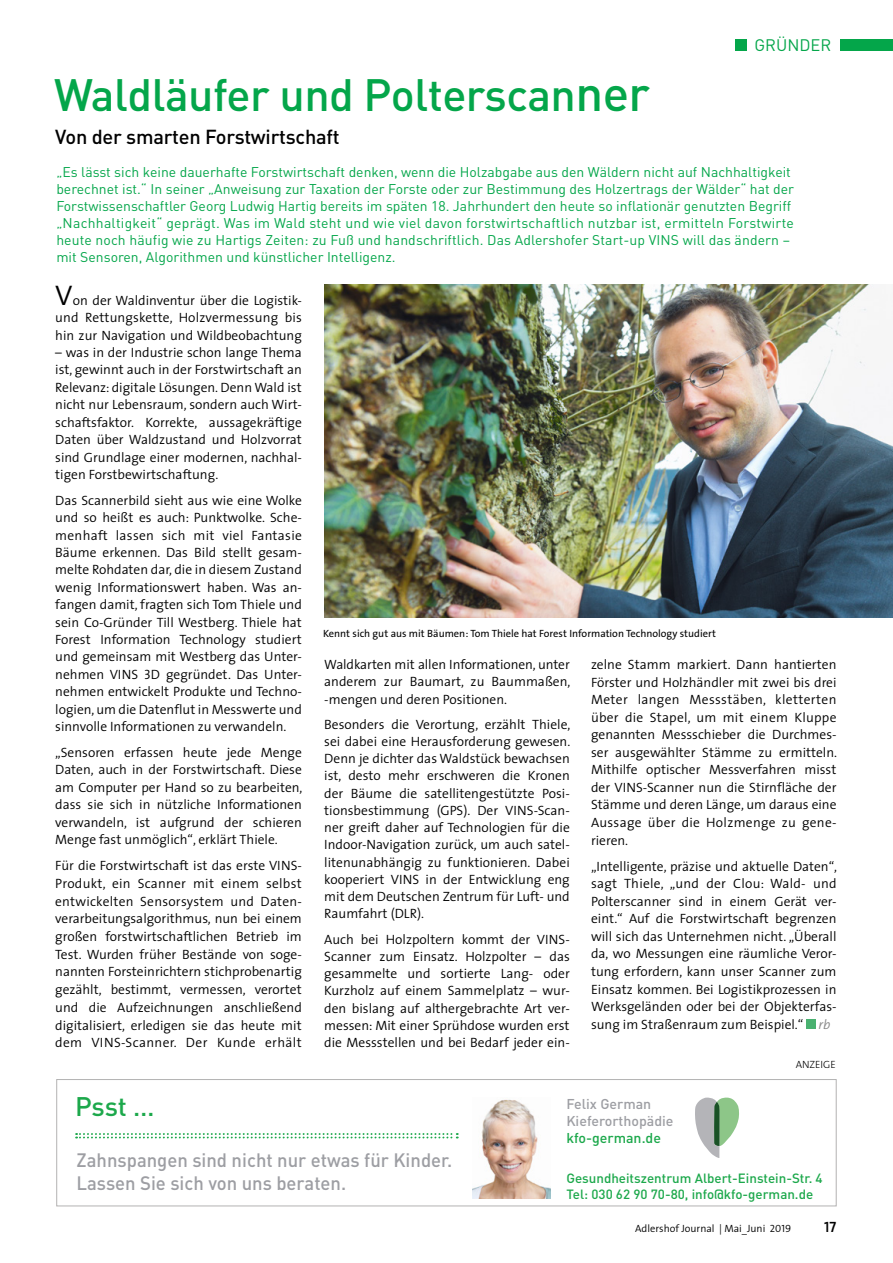
<style>
.page{position:relative;width:893px;height:1263px;background:#fff}
.page>*{position:absolute;margin:0;border:0;box-sizing:border-box;transform-origin:0 0}
.t1{font:500 44.7px "DIN";letter-spacing:-.01em;color:#04a64a}
.t2{font:500 26.55px "DIN";color:#1ca84b}
.t3{font:500 20.1px "DIN";letter-spacing:-.01em;color:#000}
.t4{font:500 19.2px/23.1px "DIN";color:#9d9ea3;scale:.96 1}
.t5{font:16.5px "DIN";color:#04a64a}
.t6{font:15px "The Mix Semi Bold Caps";color:#000}
.t7{font:500 14.1px/17px "DIN";color:#9d9ea3}
.t8{font:500 14.1px "DIN";color:#1ca84b}
.t9{font:13.95px/17px "DIN";color:#04a64a}
.t10{font:300 13.5px/17.4px "The Sans";color:#000;text-align:justify}
.t11{font:500 13.35px/15.9px "DIN";color:#1ca84b}
.t12{font:10.5px "The Sans B5 Plain";color:#000}
.t13{font:300 10.5px "The Sans";color:#000}
.t14{font:300 10.5px "The Sans B3";color:#000}
.s1{font-size:49.05px}
.s2{font-size:28.5px}
.s3{font-family:"The Sans Semi Light Caps";font-weight:400}
.s4{font-style:italic;color:#878787}
</style>
<div class="page">
<img style="left:324px;top:284px;width:569px;height:334px">
<div style="left:840px;top:39px;width:53px;height:12px;background:#04a64a"></div>
<div style="left:735px;top:39px;width:12px;height:12px;background:#04a64a"></div>
<img style="left:472px;top:1099px;width:79px;height:100px">
<svg style="left:76px;top:1133px;width:382px;height:5px"></svg>
<svg style="left:695px;top:1097px;width:44px;height:61px"></svg>
<div style="left:56px;top:1079px;width:781px;height:127px;border:1px solid #b3b2b2"></div>
<div style="left:806px;top:1019px;width:9px;height:9px;background:#49b170"></div>
<h1 class="t1" style="left:54px;top:67px;width:597px">Waldläufer und Polterscan<span class="s1">ner</span></h1>
<h3 class="t3" style="left:55px;top:124px;width:286px">Von der smarten Forstwirtschaft</h3>
<p class="t5" style="left:754px;top:35px;width:78px">GRÜNDER</p>
<p class="t9" style="left:56px;top:163px;width:739px">„Es lässt sich keine dauerhafte Forstwirtschaft denken, wenn die Holzabgabe aus den Wäldern nicht auf Nachhaltigkeit berechnet ist.“ In seiner „Anweisung zur Taxation der Forste oder zur Bestimmung des Holzertrags der Wälder“ hat der Forstwissenschaftler Georg Ludwig Hartig bereits im späten 18. Jahrhundert den heute so inflationär genutzten Begriff „Nachhaltigkeit“ geprägt. Was im Wald steht und wie viel davon forstwirtschaftlich nutzbar ist, ermitteln Forstwirte heute noch häufig wie zu Hartigs Zeiten: zu Fuß und handschriftlich. Das Adlershofer Start-up VINS will das ändern – mit Sensoren, Algorithmen und künstlicher Intelligenz.</p>
<p class="t10" style="left:55px;top:291px;width:248px"><span class="s2">V</span>on der Waldinventur über die Logistik&shy;und Rettungskette, Holzvermessung bis hin zur Navigation und Wildbeobachtung</p>
<p class="t10" style="left:55px;top:343px;width:248px">– was in der Industrie schon lange Thema ist, gewinnt auch in der Forstwirtschaft an Relevanz: digitale Lösungen. Denn Wald ist nicht nur Lebensraum, sondern auch Wirt&shy;schaftsfaktor. Korrekte, aussagekräftige Daten über Waldzustand und Holzvorrat sind Grundlage einer modernen, nachhal&shy;tigen Forstbewirtschaftung.</p>
<p class="t10" style="left:55px;top:491px;width:248px">Das Scannerbild sieht aus wie eine Wolke und so heißt es auch: Punktwolke. Sche&shy;menhaft lassen sich mit viel Fantasie Bäume erkennen. Das Bild stellt gesam&shy;melte Rohdaten dar, die in diesem Zustand wenig Informationswert haben. Was an&shy;fangen damit, fragten sich Tom Thiele und sein Co-Gründer Till Westberg. Thiele hat Forest Information Technology studiert und gemeinsam mit Westberg das Unter&shy;nehmen VINS <span class="s3">3D</span> gegründet. Das Unter&shy;nehmen entwickelt Produkte und Techno&shy;logien, um die Datenflut in Messwerte und sinnvolle Informationen zu verwandeln.</p>
<p class="t10" style="left:55px;top:743px;width:249px">„Sensoren erfassen heute jede Menge Daten, auch in der Forstwirtschaft. Diese am Computer per Hand so zu bearbeiten, dass sie sich in nützliche Informationen verwandeln, ist aufgrund der schieren Menge fast unmöglich“, erklärt Thiele.</p>
<p class="t10" style="left:55px;top:856px;width:248px">Für die Forstwirtschaft ist das erste VINS-Produkt, ein Scanner mit einem selbst entwickelten Sensorsystem und Daten&shy;verarbeitungsalgorithmus, nun bei einem großen forstwirtschaftlichen Betrieb im Test. Wurden früher Bestände von soge&shy;nannten Forsteinrichtern stichprobenartig gezählt, bestimmt, vermessen, verortet und die Aufzeichnungen anschließend digitalisiert, erledigen sie das heute mit dem VINS-Scanner. Der Kunde erhält</p>
<h2 class="t2" style="left:75px;top:1090px;width:81px">Psst …</h2>
<p class="t12" style="left:323px;top:628px;width:394px">Kennt sich gut aus mit Bäumen: Tom Thiele hat Forest Information Technology studiert</p>
<p class="t10" style="left:324px;top:655px;width:248px">Waldkarten mit allen Informationen, unter anderem zur Baumart, zu Baummaßen, -mengen und deren Positionen.</p>
<p class="t10" style="left:324px;top:715px;width:248px">Besonders die Verortung, erzählt Thiele, sei dabei eine Herausforderung gewesen.<br>Denn je dichter das Waldstück bewachsen ist, desto mehr erschweren die Kronen der Bäume die satellitengestützte Posi&shy;tionsbestimmung (GPS). Der VINS-Scan&shy;ner greift daher auf Technologien für die Indoor-Navigation zurück, um auch satel&shy;litenunabhängig zu funktionieren. Dabei kooperiert VINS in der Entwicklung eng mit dem Deutschen Zentrum für Luft- und Raumfahrt (DLR).</p>
<p class="t10" style="left:324px;top:930px;width:247px">Auch bei Holzpoltern kommt der VINS-Scanner zum Einsatz. Holzpolter – das gesammelte und sortierte Lang- oder Kurzholz auf einem Sammelplatz – wur&shy;den bislang auf althergebrachte Art ver&shy;messen: Mit einer Sprühdose wurden erst die Messstellen und bei Bedarf jeder ein-</p>
<p class="t10" style="left:591px;top:655px;width:248px">zelne Stamm markiert. Dann hantierten Förster und Holzhändler mit zwei bis drei Meter langen Messstäben, kletterten über die Stapel, um mit einem Kluppe genannten Messschieber die Durchmes&shy;ser ausgewählter Stämme zu ermitteln.<br>Mithilfe optischer Messverfahren misst der VINS-Scanner nun die Stirnfläche der Stämme und deren Länge, um daraus eine Aussage über die Holzmenge zu gene&shy;rieren.</p>
<p class="t10" style="left:591px;top:857px;width:248px">„Intelligente, präzise und aktuelle Daten“, sagt Thiele, „und der Clou: Wald- und Polterscanner sind in einem Gerät ver&shy;eint.“ Auf die Forstwirtschaft begrenzen will sich das Unternehmen nicht. „Überall da, wo Messungen eine räumliche Veror&shy;tung erfordern, kann unser Scanner zum Einsatz kommen. Bei Logistikprozessen in Werksgeländen oder bei der Objekterfas&shy;sung im Straßenraum zum Beispiel.“ <span class="s4">rb</span></p>
<p class="t14" style="left:796px;top:1059px;width:42px">ANZEIGE</p>
<p class="t7" style="left:566px;top:1095px;width:109px">Felix German<br>Kieferorthopädie</p>
<p class="t8" style="left:566px;top:1129px;width:96px">kfo-german.de</p>
<h3 class="t4" style="left:77px;top:1148px;width:393px">Zahnspangen sind nicht nur etwas für Kinder.<br>Lassen Sie sich von uns beraten.</h3>
<p class="t11" style="left:566px;top:1170px;width:258px">Gesundheitszentrum Albert-Einstein-Str. 4<br>Tel: 030 62 90 70-80, info@kfo-german.de</p>
<p class="t13" style="left:635px;top:1220px;width:157px">Adlershof Journal | Mai_Juni <span class="s3">2019</span></p>
<p class="t6" style="left:824px;top:1214px;width:14px">17</p>
</div>
